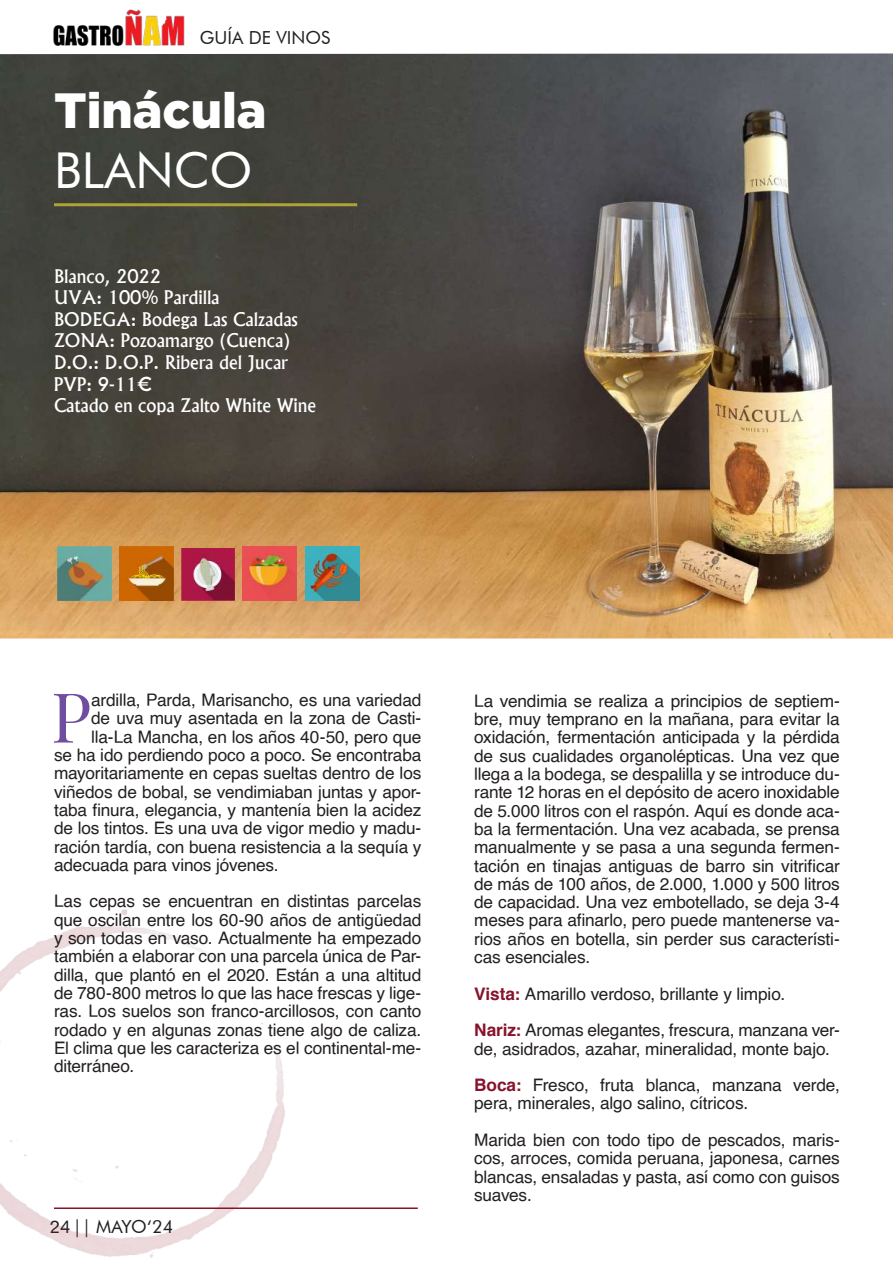
<style>
.page{position:relative;width:893px;height:1263px;background:#fff}
.page>*{position:absolute;margin:0;border:0;box-sizing:border-box;transform-origin:0 0}
.t1{font:69px "Playfair Display";color:#704e9f}
.t2{font:900 49.5px "Gotham Pro";color:#fff}
.t3{font:49.5px "Futura BT";color:#fff}
.t4{font:500 18px/21.6px "Albertus";color:#fff}
.t5{font:18px "Futura BT";color:#231f20}
.t6{font:17.25px/18.3px "Helvetica";letter-spacing:-.01em;color:#231f20;text-align:justify}
.s1{font-family:"LEMONMILK";font-weight:400}
.s2{font-family:"Folio BT"}
.s3{font-weight:700;color:#87132c}
</style>
<div class="page">
<img style="left:53px;top:9px;width:132px;height:37px">
<img style="left:0;top:909px;width:285px;height:349px">
<img style="left:0;top:53px;width:893px;height:585px">
<hr style="left:54px;top:203px;width:303px;height:3px;background:#ada336">
<img style="left:119px;top:547px;width:54px;height:53px">
<img style="left:243px;top:547px;width:53px;height:53px">
<img style="left:58px;top:547px;width:53px;height:54px">
<img style="left:182px;top:549px;width:52px;height:52px">
<img style="left:306px;top:547px;width:53px;height:53px">
<hr style="left:54px;top:1207px;width:364px;height:2px;background:#87132c">
<p class="t5" style="left:200px;top:27px;width:132px">GUÍA DE VINOS</p>
<h2 class="t2" style="left:54px;top:82px;width:214px">Tinácula</h2>
<h2 class="t3" style="left:54px;top:140px;width:200px">BLANCO</h2>
<p class="t4" style="left:54px;top:265px;width:264px">Blanco, 2022<br>UVA: 100% Pardilla<br>BODEGA: Bodega Las Calzadas<br>ZONA: Pozoamargo (Cuenca)<br>D.O.: D.O.P. Ribera del Jucar<br>PVP: 9-11<span class="s1">€<br></span>Catado en copa Zalto White Wine</p>
<h1 class="t1" style="left:51px;top:674px;width:42px">P</h1>
<p class="t6" style="left:91px;top:691px;width:332px">ardilla, Parda, Marisancho, es una variedad</p>
<p class="t6" style="left:91px;top:710px;width:332px">de uva muy asentada en la zona de Casti-</p>
<p class="t6" style="left:91px;top:728px;width:332px">lla-La Mancha, en los años 40-50, pero que</p>
<p class="t6" style="left:54px;top:746px;width:369px">se ha ido perdiendo poco a poco. Se encontraba</p>
<p class="t6" style="left:54px;top:765px;width:369px">mayoritariamente en cepas sueltas dentro de los</p>
<p class="t6" style="left:54px;top:783px;width:369px">viñedos de bobal, se vendimiaban juntas y apor-</p>
<p class="t6" style="left:54px;top:801px;width:369px">taba finura, elegancia, y mantenía bien la acidez</p>
<p class="t6" style="left:54px;top:819px;width:369px">de los tintos. Es una uva de vigor medio y madu-</p>
<p class="t6" style="left:54px;top:838px;width:369px">ración tardía, con buena resistencia a la sequía y</p>
<p class="t6" style="left:54px;top:856px;width:226px">adecuada para vinos jóvenes.</p>
<p class="t6" style="left:54px;top:893px;width:369px">Las cepas se encuentran en distintas parcelas que oscilan entre los 60-90 años de antigüedad y son todas en vaso. Actualmente ha empezado también a elaborar con una parcela única de Par&shy;dilla, que plantó en el 2020. Están a una altitud de 780-800 metros lo que las hace frescas y lige&shy;ras. Los suelos son franco-arcillosos, con canto rodado y en algunas zonas tiene algo de caliza.<br>El clima que les caracteriza es el continental-me&shy;diterráneo.</p>
<p class="t5" style="left:50px;top:1215px;width:125px"><span class="s2">24</span> || MAYO‘24</p>
<p class="t6" style="left:474px;top:692px;width:367px">La vendimia se realiza a principios de septiem&shy;bre, muy temprano en la mañana, para evitar la oxidación, fermentación anticipada y la pérdida de sus cualidades organolépticas. Una vez que llega a la bodega, se despalilla y se introduce du&shy;rante 12 horas en el depósito de acero inoxidable de 5.000 litros con el raspón. Aquí es donde aca&shy;ba la fermentación. Una vez acabada, se prensa manualmente y se pasa a una segunda fermen&shy;tación en tinajas antiguas de barro sin vitrificar de más de 100 años, de 2.000, 1.000 y 500 litros de capacidad. Una vez embotellado, se deja 3-4 meses para afinarlo, pero puede mantenerse va&shy;rios años en botella, sin perder sus característi&shy;cas esenciales.</p>
<p class="t6" style="left:474px;top:976px;width:367px;line-height:36.6px"><span class="s3">Vista:</span> Amarillo verdoso, brillante y limpio.<br><span class="s3">Nariz:</span> Aromas elegantes, frescura, manzana ver-</p>
<p class="t6" style="left:474px;top:1031px;width:367px;line-height:36.6px">de, asidrados, azahar, mineralidad, monte bajo.<br><span class="s3">Boca:</span> Fresco, fruta blanca, manzana verde,</p>
<p class="t6" style="left:474px;top:1085px;width:367px;line-height:36.6px">pera, minerales, algo salino, cítricos.<br>Marida bien con todo tipo de pescados, maris-</p>
<p class="t6" style="left:474px;top:1150px;width:367px">cos, arroces, comida peruana, japonesa, carnes blancas, ensaladas y pasta, así como con guisos suaves.</p>
</div>
